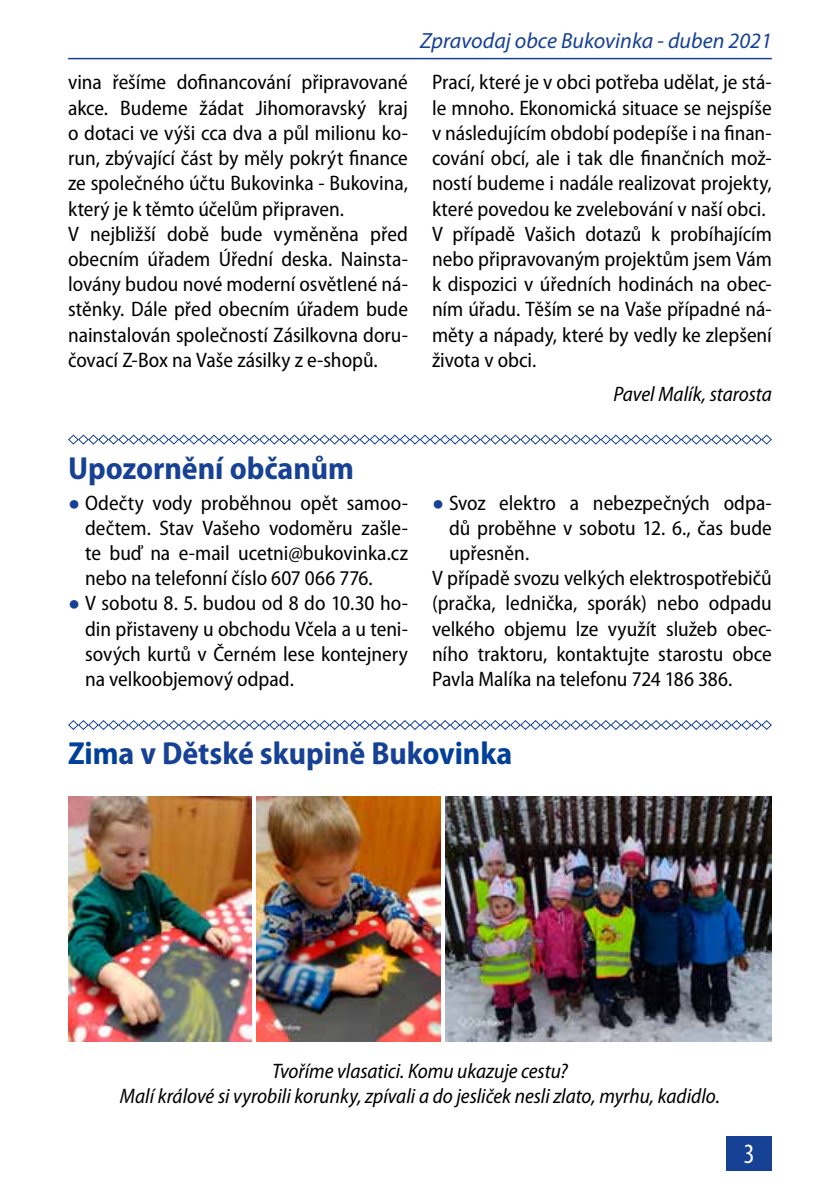
<style>
.page{position:relative;width:840px;height:1191px;background:#fff}
.page>*{position:absolute;margin:0;border:0;box-sizing:border-box;transform-origin:0 0}
.t1{font:700 semi-condensed 32px "Myriad Pro";color:#164194}
.t2{font:condensed 28px "Myriad Pro";color:#fff}
.t3{font:italic 22px "Myriad Pro";color:#164194}
.t4{font:semi-condensed 21px/25.2px "Myriad Pro";color:#000}
.t5{font:italic semi-condensed 21px/25.2px "Myriad Pro";letter-spacing:-.005em;color:#000;text-align:center}
.s1{font-family:"Arial";font-stretch:normal;font-size:20px;color:#164194}
.s2{color:#004099}
</style>
<div class="page">
<div style="left:726px;top:1136px;width:45px;height:34px;background:#164194"></div>
<hr style="left:68px;top:58px;width:703px;height:1px;background:#164194">
<svg style="left:68px;top:434px;width:704px;height:11px"></svg>
<svg style="left:68px;top:720px;width:704px;height:10px"></svg>
<img style="left:445px;top:797px;width:326px;height:244px">
<img style="left:68px;top:797px;width:183px;height:244px">
<img style="left:256px;top:797px;width:184px;height:244px">
<p class="t3" style="left:420px;top:27px;width:353px">Zpravodaj obce Bukovinka - duben 2021</p>
<p class="t4" style="left:68px;top:70px;width:341px">vina řešíme dofinancování připravované akce. Budeme žádat Jihomoravský kraj o dotaci ve výši cca dva a půl milionu ko&shy;run, zbývající část by měly pokrýt finance ze společného účtu Bukovinka - Bukovina, který je k těmto účelům připraven.<br>V nejbližší době bude vyměněna před obecním úřadem Úřední deska. Nainsta&shy;lovány budou nové moderní osvětlené ná&shy;stěnky. Dále před obecním úřadem bude nainstalován společností Zásilkovna doru&shy;čovací Z-Box na Vaše zásilky z e-shopů.</p>
<p class="t4" style="left:432px;top:70px;width:341px">Prací, které je v obci potřeba udělat, je stá&shy;le mnoho. Ekonomická situace se nejspíše v následujícím období podepíše i na finan&shy;cování obcí, ale i tak dle finančních mož&shy;ností budeme i nadále realizovat projekty, které povedou ke zvelebování v naší obci.<br>V případě Vašich dotazů k probíhajícím nebo připravovaným projektům jsem Vám k dispozici v úředních hodinách na obec&shy;ním úřadu. Těším se na Vaše případné ná&shy;měty a nápady, které by vedly ke zlepšení života v obci.</p>
<p class="t5" style="left:613px;top:380px;width:160px">Pavel Malík, starosta</p>
<h1 class="t1" style="left:68px;top:447px;width:287px">Upozornění občanům</h1>
<p class="t4" style="left:85px;top:489px;width:324px;text-align:justify;text-indent:-17px"><span class="s1">●</span> Odečty vody proběhnou opět samoo&shy;dečtem. Stav Vašeho vodoměru zašle&shy;te buď na e-mail ucetni@bukovinka.cz nebo na telefonní číslo 607 066 776.</p>
<p class="t4" style="left:85px;top:590px;width:324px;text-align:justify;text-indent:-17px"><span class="s1">●</span> V sobotu 8. 5. budou od 8 do 10.30 ho&shy;din přistaveny u obchodu Včela a u teni&shy;sových kurtů v Černém lese kontejnery na velkoobjemový odpad.</p>
<p class="t4" style="left:432px;top:489px;width:341px"><span class="s1">●</span> Svoz elektro a nebezpečných odpa-</p>
<p class="t4" style="left:449px;top:515px;width:324px">dů proběhne v sobotu 12. 6., čas bude</p>
<p class="t4" style="left:449px;top:540px;width:82px">upřesněn.</p>
<p class="t4" style="left:432px;top:565px;width:341px">V případě svozu velkých elektrospotřebičů</p>
<p class="t4" style="left:432px;top:590px;width:341px">(pračka, lednička, sporák) nebo odpadu</p>
<p class="t4" style="left:432px;top:615px;width:341px">velkého objemu lze využít služeb obec-</p>
<p class="t4" style="left:432px;top:641px;width:341px">ního traktoru, kontaktujte starostu obce</p>
<p class="t4" style="left:432px;top:666px;width:302px">Pavla Malíka na telefonu 724 186 386.</p>
<h1 class="t1" style="left:68px;top:732px;width:445px"><span class="s2">Zim</span>a v Dětské skupině Buk<span class="s2">ovinka</span></h1>
<p class="t5" style="left:120px;top:1058px;width:601px">Tvoříme vlasatici. Komu ukazuje cestu?<br>Malí králové si vyrobili korunky, zpívali a do jesliček nesli zlato, myrhu, kadidlo.</p>
<h2 class="t2" style="left:743px;top:1136px;width:12px">3</h2>
</div>
